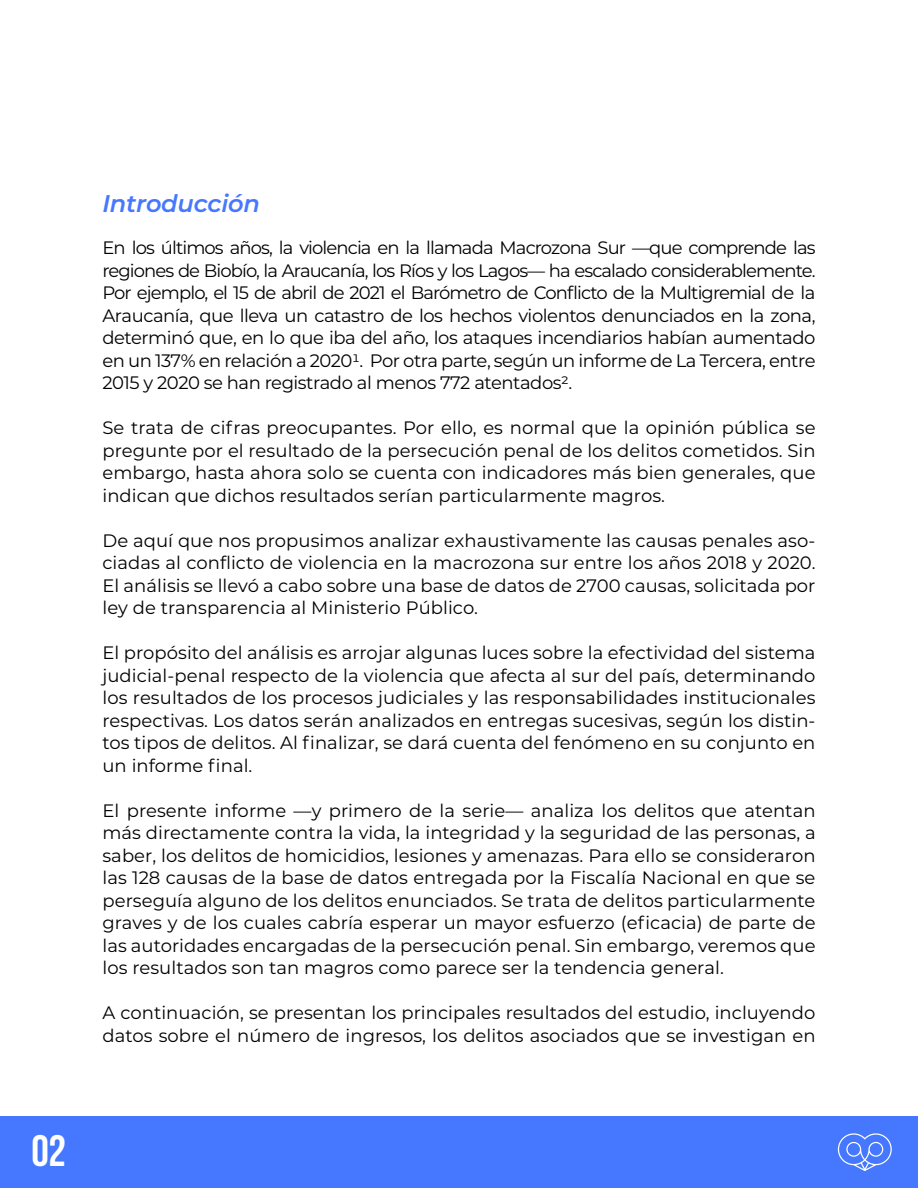
<style>
.page{position:relative;width:918px;height:1188px;background:#fff}
.page>*{position:absolute;margin:0;border:0;box-sizing:border-box;transform-origin:0 0}
.t1{font:700 43.95px "Bebas Neue";color:#fff}
.t2{font:italic 600 24.15px "Montserrat";letter-spacing:-.01em;color:#4578ff}
.t3{font:18px/22.5px "Montserrat";letter-spacing:.005em;color:#000;text-align:justify}
</style>
<div class="page">
<div style="left:0;top:1117px;width:918px;height:71px;background:#4578ff"></div>
<svg style="left:838px;top:1133px;width:54px;height:38px"></svg>
<h1 class="t1" style="left:32px;top:1127px;width:36px">02</h1>
<h2 class="t2" style="left:102px;top:186px;width:159px">Introducción</h2>
<p class="t3" style="left:102px;top:236px;width:715px">En los últimos años, la violencia en la llamada Macrozona Sur —que comprende las regiones de Biobío, la Araucanía, los Ríos y los Lagos— ha escalado considerablemente.<br>Por ejemplo, el 15 de abril de 2021 el Barómetro de Conflicto de la Multigremial de la Araucanía, que lleva un catastro de los hechos violentos denunciados en la zona, determinó que, en lo que iba del año, los ataques incendiarios habían aumentado en un 137% en relación a 20201. Por otra parte, según un informe de La Tercera, entre 2015 y 2020 se han registrado al menos 772 atentados2.</p>
<p class="t3" style="left:102px;top:416px;width:715px">Se trata de cifras preocupantes. Por ello, es normal que la opinión pública se pregunte por el resultado de la persecución penal de los delitos cometidos. Sin embargo, hasta ahora solo se cuenta con indicadores más bien generales, que indican que dichos resultados serían particularmente magros.</p>
<p class="t3" style="left:102px;top:529px;width:715px">De aquí que nos propusimos analizar exhaustivamente las causas penales aso&shy;ciadas al conflicto de violencia en la macrozona sur entre los años 2018 y 2020.<br>El análisis se llevó a cabo sobre una base de datos de 2700 causas, solicitada por ley de transparencia al Ministerio Público.</p>
<p class="t3" style="left:102px;top:641px;width:715px">El propósito del análisis es arrojar algunas luces sobre la efectividad del sistema judicial-penal respecto de la violencia que afecta al sur del país, determinando los resultados de los procesos judiciales y las responsabilidades institucionales respectivas. Los datos serán analizados en entregas sucesivas, según los distin&shy;tos tipos de delitos. Al finalizar, se dará cuenta del fenómeno en su conjunto en un informe final.</p>
<p class="t3" style="left:102px;top:799px;width:715px">El presente informe —y primero de la serie— analiza los delitos que atentan más directamente contra la vida, la integridad y la seguridad de las personas, a saber, los delitos de homicidios, lesiones y amenazas. Para ello se consideraron las 128 causas de la base de datos entregada por la Fiscalía Nacional en que se perseguía alguno de los delitos enunciados. Se trata de delitos particularmente graves y de los cuales cabría esperar un mayor esfuerzo (eficacia) de parte de las autoridades encargadas de la persecución penal. Sin embargo, veremos que los resultados son tan magros como parece ser la tendencia general.</p>
<p class="t3" style="left:102px;top:1001px;width:715px">A continuación, se presentan los principales resultados del estudio, incluyendo datos sobre el número de ingresos, los delitos asociados que se investigan en</p>
</div>
